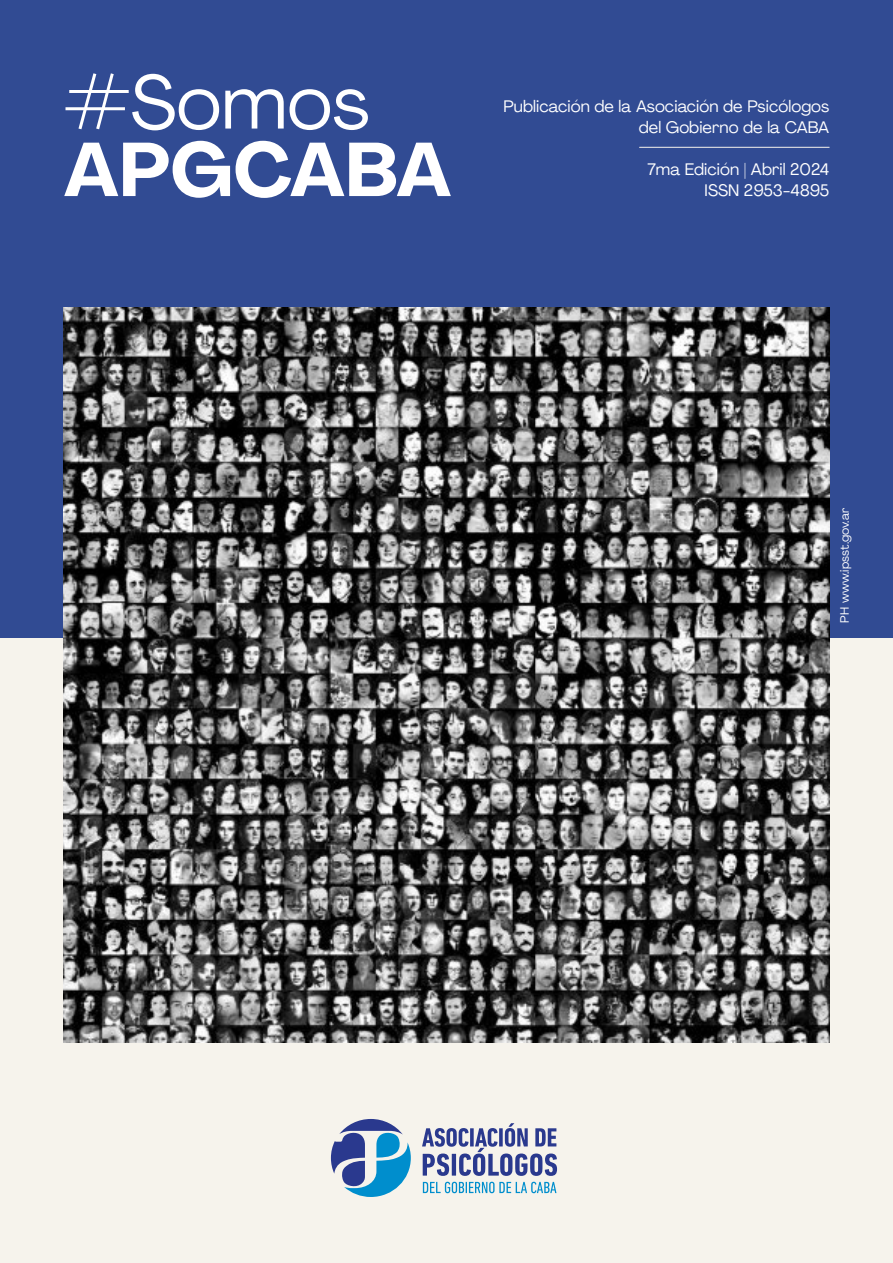
<style>
.page{position:relative;width:893px;height:1263px;background:#fff}
.page>*{position:absolute;margin:0;border:0;box-sizing:border-box;transform-origin:0 0}
.t1{font:700 75px/67.5px "Agrandir";color:#fff}
.t2{font:16.5px/21px "Agrandir";letter-spacing:.005em;color:#fff;text-align:right}
.t3{font:12px "Agrandir";letter-spacing:.015em;color:#fff}
.s1{font-weight:400}
</style>
<div class="page">
<div style="left:0;top:0;width:893px;height:639px;background:#314b93"></div>
<div style="left:0;top:639px;width:893px;height:624px;background:#f6f3ec"></div>
<hr style="left:639px;top:147px;width:190px;height:1px;background:#f6f3ec">
<svg style="left:331px;top:1119px;width:80px;height:78px"></svg>
<svg style="left:422px;top:1123px;width:135px;height:53px"></svg>
<svg style="left:423px;top:1182px;width:133px;height:11px"></svg>
<img style="left:64px;top:307px;width:765px;height:736px">
<h1 class="t1" style="left:64px;top:69px;width:389px">#<span class="s1">Somos<br></span>APGCABA</h1>
<p class="t2" style="left:504px;top:96px;width:327px">Publicación de la Asociación de Psicólogos del Gobierno de la CABA</p>
<p class="t2" style="left:647px;top:159px;width:183px">7ma Edición | Abril 2024<br>ISSN 2953-4895</p>
<p class="t3" style="left:837px;top:622px;width:117px;rotate:-90deg">PH www.ipsst.gov.ar</p>
</div>
